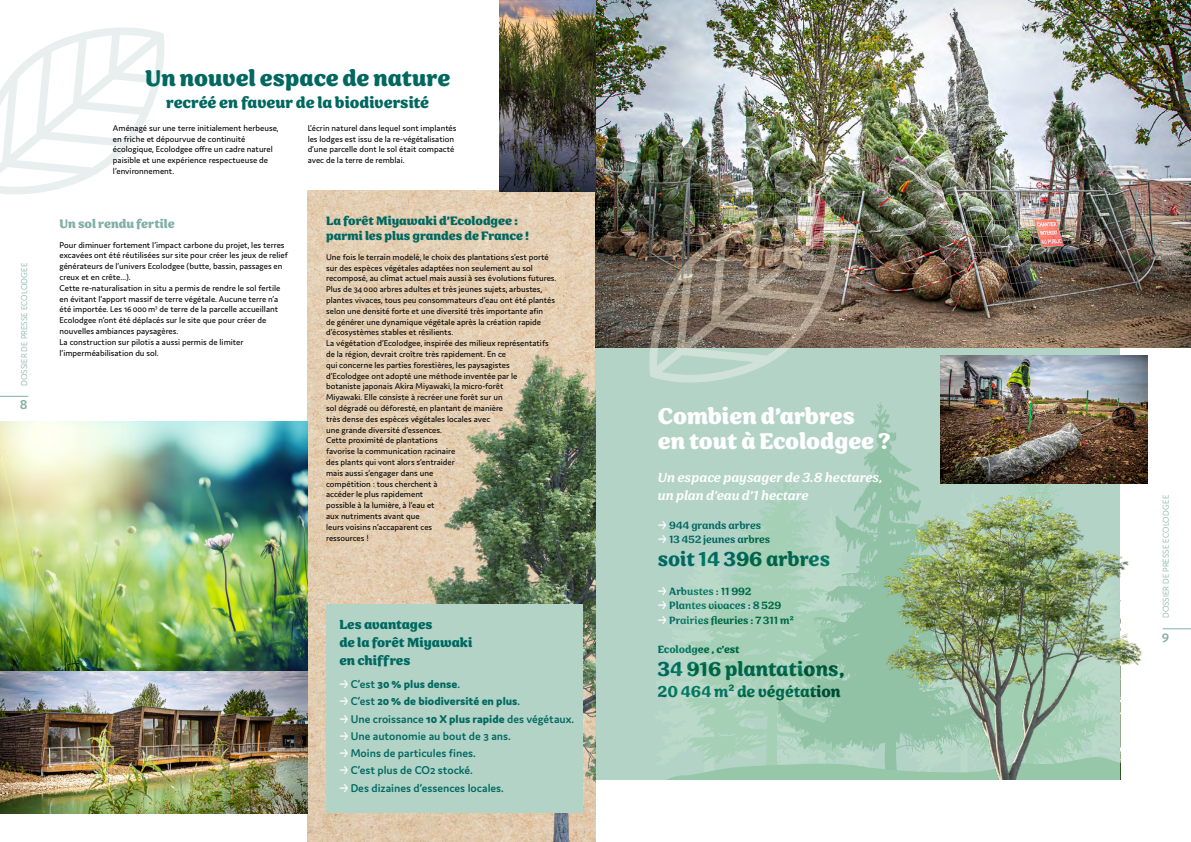
<style>
.page{position:relative;width:1191px;height:842px;background:#fff}
.page>*{position:absolute;margin:0;border:0;box-sizing:border-box;transform-origin:0 0}
.t1{font:700 26px/25px "Sirenia";color:#fff}
.t2{font:700 26px "Sirenia";color:#006860}
.t3{font:600 23px "Sirenia";color:#006860}
.t4{font:700 18px "Sirenia";color:#006860}
.t5{font:600 18px "Sirenia";color:#006860}
.t6{font:italic 500 15px/18px "Sirenia";color:#fff}
.t7{font:700 15px/18px "Sirenia";color:#006860}
.t8{font:600 15px "Domus";color:#82afa7}
.t9{font:700 14px/15px "Sirenia";color:#006860}
.t10{font:700 14px "Sirenia";color:#82afa7}
.t11{font:600 12px "Domus";color:#006860}
.t12{font:500 12px "Sirenia";color:#006860}
.t13{font:800 12px "Domus";color:#006860}
.t14{font:600 12px "Sirenia";color:#006860}
.t15{font:9px/10.8px "Domus";color:#000}
.t16{font:300 9px "Domus";color:#82afa7}
.s1{font-weight:600;color:#fff}
.s2{font-weight:600}
.s3{color:#fff}
.s4{font-weight:800}
.s5{font-family:"Domus";font-weight:600;color:#fff}
</style>
<div class="page">
<svg style="left:0;top:27px;width:164px;height:168px"></svg>
<img style="left:307px;top:191px;width:288px;height:651px">
<div style="left:595px;top:344px;width:525px;height:436px;background:#b3d3c7"></div>
<img style="left:595px;top:0;width:596px;height:347px">
<img style="left:940px;top:355px;width:207px;height:99px">
<img style="left:647px;top:212px;width:194px;height:171px">
<img style="left:0;top:670px;width:307px;height:144px">
<img style="left:0;top:421px;width:307px;height:249px">
<img style="left:499px;top:0;width:96px;height:192px">
<svg style="left:0;top:396px;width:28px;height:1px"></svg>
<svg style="left:1163px;top:628px;width:28px;height:1px"></svg>
<svg style="left:877px;top:401px;width:117px;height:9px"></svg>
<svg style="left:667px;top:410px;width:453px;height:370px"></svg>
<img style="left:853px;top:454px;width:310px;height:326px">
<img style="left:398px;top:281px;width:197px;height:561px">
<div style="left:326px;top:604px;width:257px;height:209px;background:#b3d3c7"></div>
<p class="t16" style="left:19px;top:386px;width:125px;rotate:-90deg">DOSSIER DE PRESSE ECOLODGEE</p>
<h3 class="t8" style="left:20px;top:396px;width:9px">8</h3>
<h1 class="t2" style="left:145px;top:63px;width:306px">Un nouvel espace de nature</h1>
<h3 class="t4" style="left:166px;top:92px;width:264px">recréé en faveur de la biodiversité</h3>
<p class="t15" style="left:113px;top:122px;width:167px">Aménagé sur une terre initialement herbeuse, en friche et dépourvue de continuité écologique, Ecolodgee offre un cadre naturel paisible et une expérience respectueuse de l’environnement.</p>
<p class="t15" style="left:308px;top:122px;width:150px">L’écrin naturel dans lequel sont implantés les lodges est issu de la re-végétalisation d’une parcelle dont le sol était compacté avec de la terre de remblai.</p>
<h3 class="t10" style="left:60px;top:216px;width:117px">Un sol rendu fertile</h3>
<p class="t15" style="left:60px;top:239px;width:230px">Pour diminuer fortement l’impact carbone du projet, les terres excavées ont été réutilisées sur site pour créer les jeux de relief générateurs de l’univers Ecolodgee (butte, bassin, passages en creux et en crête…).<br>Cette re-naturalisation in situ a permis de rendre le sol fertile en évitant l’apport massif de terre végétale. Aucune terre n’a été importée. Les 16000m<sup>3</sup> de terre de la parcelle accueillant Ecolodgee n’ont été déplacés sur le site que pour créer de nouvelles ambiances paysagères.<br>La construction sur pilotis a aussi permis de limiter l’imperméabilisation du sol.</p>
<h3 class="t9" style="left:326px;top:214px;width:204px">La forêt Miyawaki d’Ecolodgee : parmi les plus grandes de France !</h3>
<p class="t15" style="left:326px;top:251px;width:232px">Une fois le terrain modelé, le choix des plantations s’est porté sur des espèces végétales adaptées non seulement au sol recomposé, au climat actuel mais aussi à ses évolutions futures.<br>Plus de 34000 arbres adultes et très jeunes sujets, arbustes, plantes vivaces, tous peu consommateurs d’eau ont été plantés selon une densité forte et une diversité très importante afin<br>de générer une dynamique végétale après la création rapide d’écosystèmes stables et résilients.<br>La végétation d’Ecolodgee, inspirée des milieux représentatifs de la région, devrait croître très rapidement. En ce<br>qui concerne les parties forestières, les paysagistes<br>d’Ecolodgee ont adopté une méthode inventée par le<br>botaniste japonais Akira Miyawaki, la micro-forêt<br>Miyawaki. Elle consiste à recréer une forêt sur un<br>sol dégradé ou déforesté, en plantant de manière<br>très dense des espèces végétales locales avec<br>une grande diversité d’essences.<br>Cette proximité de plantations<br>favorise la communication racinaire<br>des plants qui vont alors s’entraider<br>mais aussi s’engager dans une<br>compétition : tous cherchent à<br>accéder le plus rapidement<br>possible à la lumière, à l’eau et<br>aux nutriments avant que<br>leurs voisins n’accaparent ces<br>ressources !</p>
<h3 class="t7" style="left:339px;top:616px;width:134px">Les avantages<br>de la forêt Miyawaki en chiffres</h3>
<h3 class="t13" style="left:339px;top:677px;width:122px"><span class="s1">→</span> <span class="s2">C’est</span> 30% plus dense<span class="s2">.</span></h3>
<h3 class="t13" style="left:339px;top:695px;width:182px"><span class="s1">→</span> <span class="s2">C’est</span> 20% de biodiversité en plus<span class="s2">.</span></h3>
<h3 class="t11" style="left:339px;top:712px;width:236px"><span class="s3">→</span> Une croissance <span class="s4">10 X plus rapide</span> des végétaux.</h3>
<h3 class="t11" style="left:339px;top:729px;width:173px"><span class="s3">→</span> Une autonomie au bout de 3 ans.</h3>
<h3 class="t11" style="left:339px;top:746px;width:138px"><span class="s3">→</span> Moins de particules fines.</h3>
<h3 class="t11" style="left:339px;top:764px;width:135px"><span class="s3">→</span> C’est plus de CO2 stocké.</h3>
<h3 class="t11" style="left:339px;top:781px;width:166px"><span class="s3">→</span> Des dizaines d’essences locales.</h3>
<h1 class="t1" style="left:658px;top:405px;width:234px">Combien d’arbres<br>en tout à Ecolodgee ?</h1>
<h3 class="t6" style="left:658px;top:469px;width:226px">Un espace paysager de 3.8 hectares, un plan d’eau d’1 hectare</h3>
<h3 class="t12" style="left:658px;top:518px;width:105px"><span class="s5">→</span> 944 grands arbres</h3>
<h3 class="t12" style="left:658px;top:532px;width:114px"><span class="s5">→</span> 13 452 jeunes arbres</h3>
<h2 class="t3" style="left:658px;top:546px;width:174px">soit 14 396 arbres</h2>
<h3 class="t12" style="left:658px;top:584px;width:95px"><span class="s5">→</span> Arbustes : 11 992</h3>
<h3 class="t12" style="left:658px;top:599px;width:125px"><span class="s5">→</span> Plantes vivaces : 8 529</h3>
<h3 class="t12" style="left:658px;top:613px;width:137px"><span class="s5">→</span> Prairies fleuries : 7 311 m²</h3>
<h3 class="t14" style="left:658px;top:642px;width:83px">Ecolodgee , c’est</h3>
<h2 class="t3" style="left:658px;top:655px;width:188px">34 916 plantations,</h2>
<h3 class="t5" style="left:658px;top:680px;width:184px">20 464 m<sup>2</sup> de végétation</h3>
<p class="t16" style="left:1160px;top:618px;width:125px;rotate:-90deg">DOSSIER DE PRESSE ECOLODGEE</p>
<h3 class="t8" style="left:1161px;top:628px;width:9px">9</h3>
</div>
